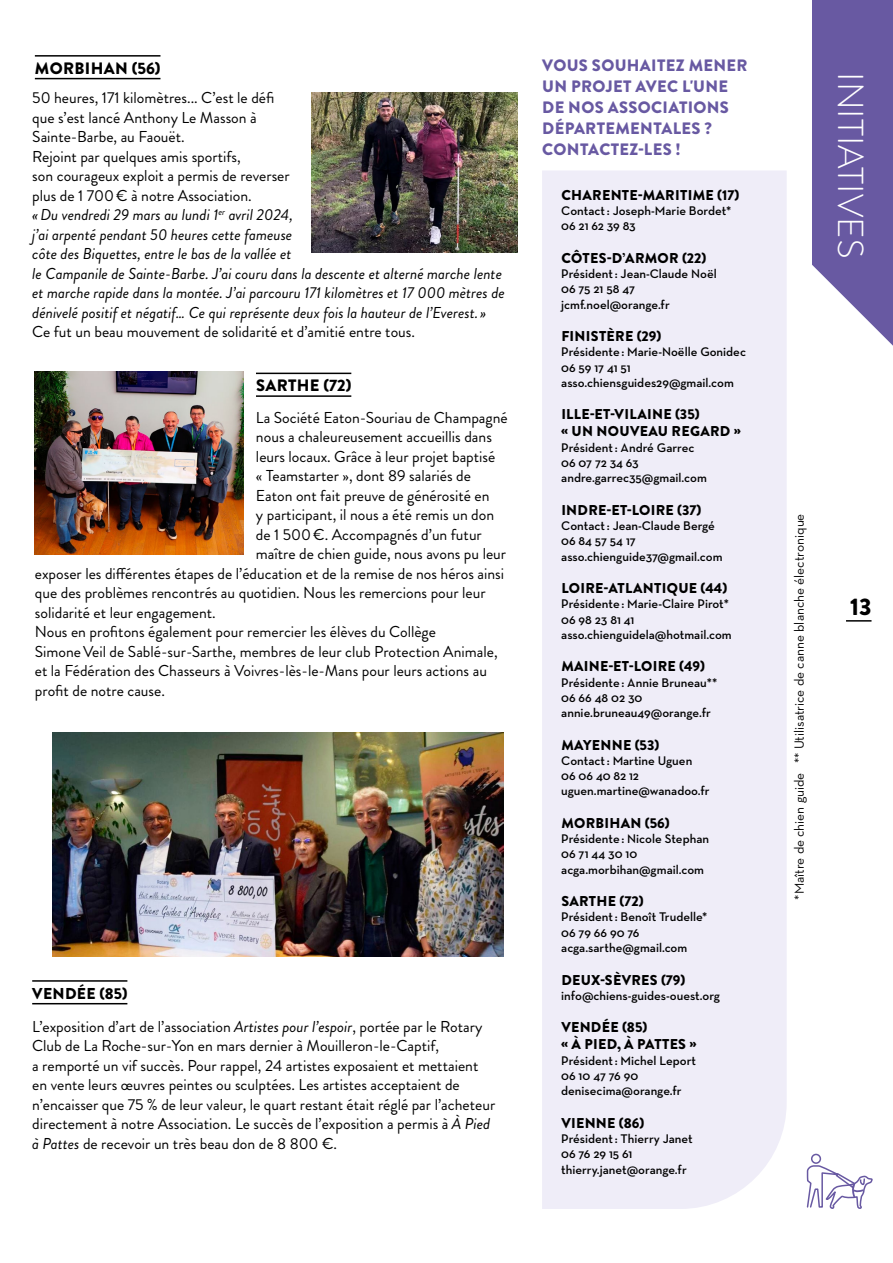
<style>
.page{position:relative;width:893px;height:1263px;background:#fff}
.page>*{position:absolute;margin:0;border:0;box-sizing:border-box;transform-origin:0 0}
.t1{font:300 36px "Brandon Grotesque";color:#fff}
.t2{font:900 24px "Brandon Grotesque";color:#000}
.t3{font:900 16.5px/21px "Brandon Grotesque";letter-spacing:.02em;color:#6859a2}
.t4{font:900 16.5px "Brandon Grotesque";letter-spacing:.02em;color:#000}
.t5{font:15.75px/19.5px "Brandon Grotesque";color:#000}
.t6{font:italic 15.75px/19.5px "Brandon Grotesque";color:#000}
.t7{font:900 15.75px "Brandon Grotesque";letter-spacing:.02em;color:#000}
.t8{font:900 14.25px/17.1px "Brandon Grotesque";letter-spacing:.02em;color:#000}
.t9{font:13.5px "Neutra Text";color:#000}
.t10{font:600 12.75px/15.3px "Neutra Text";color:#000}
.s1{font-style:normal}
.s2{font-style:italic}
</style>
<div class="page">
<hr style="left:846px;top:620px;width:25px;height:2px;background:#000">
<svg style="left:806px;top:1153px;width:67px;height:56px"></svg>
<div style="left:542px;top:171px;width:245px;height:1038px;background:#efedf8"></div>
<img style="left:35px;top:371px;width:208px;height:183px">
<img style="left:53px;top:732px;width:450px;height:224px">
<div style="left:812px;top:0;width:81px;height:356px;background:#6859a2"></div>
<svg style="left:812px;top:265px;width:81px;height:91px"></svg>
<img style="left:312px;top:92px;width:206px;height:160px">
<hr style="left:35px;top:55px;width:125px;height:2px;background:#000">
<hr style="left:35px;top:78px;width:125px;height:1px;background:#000">
<hr style="left:256px;top:373px;width:95px;height:1px;background:#000">
<hr style="left:256px;top:395px;width:95px;height:2px;background:#000">
<hr style="left:32px;top:980px;width:95px;height:2px;background:#000">
<hr style="left:32px;top:1003px;width:95px;height:1px;background:#000">
<p class="t4" style="left:35px;top:56px;width:127px">MORBIHAN (56)</p>
<p class="t6" style="left:32px;top:89px;width:474px"><span class="s1">50 heures, 171 kilomètres... C’est le défi<br>que s’est lancé Anthony Le Masson à<br>Sainte-Barbe, au Faouët.<br>Rejoint par quelques amis sportifs,<br>son courageux exploit a permis de reverser<br>plus de 1 700€ à notre Association.<br></span>«Du vendredi 29 mars au lundi 1<sup>er</sup> avril 2024,<br>j’ai arpenté pendant 50 heures cette fameuse<br>côte des Biquettes, entre le bas de la vallée et<br>le Campanile de Sainte-Barbe. J’ai couru dans la descente et alterné marche lente et marche rapide dans la montée. J’ai parcouru 171 kilomètres et 17 000 mètres de dénivelé positif et négatif… Ce qui représente deux fois la hauteur de l’Everest.»</p>
<p class="t5" style="left:32px;top:323px;width:384px">Ce fut un beau mouvement de solidarité et d’amitié entre tous.</p>
<p class="t4" style="left:256px;top:374px;width:97px">SARTHE (72)</p>
<p class="t5" style="left:256px;top:408px;width:253px">La Société Eaton-Souriau de Champagné</p>
<p class="t5" style="left:256px;top:427px;width:237px">nous a chaleureusement accueillis dans</p>
<p class="t5" style="left:256px;top:447px;width:241px">leurs locaux. Grâce à leur projet baptisé</p>
<p class="t5" style="left:256px;top:466px;width:217px">« Teamstarter », dont 89 salariés de</p>
<p class="t5" style="left:256px;top:486px;width:235px">Eaton ont fait preuve de générosité en</p>
<p class="t5" style="left:256px;top:505px;width:240px">y participant, il nous a été remis un don</p>
<p class="t5" style="left:256px;top:525px;width:227px">de 1 500€. Accompagnés d’un futur</p>
<p class="t5" style="left:256px;top:544px;width:252px">maître de chien guide, nous avons pu leur</p>
<p class="t5" style="left:35px;top:564px;width:471px">exposer les différentes étapes de l’éducation et de la remise de nos héros ainsi</p>
<p class="t5" style="left:35px;top:583px;width:452px">que des problèmes rencontrés au quotidien. Nous les remercions pour leur</p>
<p class="t5" style="left:35px;top:603px;width:182px">solidarité et leur engagement.</p>
<p class="t5" style="left:35px;top:622px;width:403px">Nous en profitons également pour remercier les élèves du Collège</p>
<p class="t5" style="left:35px;top:642px;width:464px">SimoneVeil de Sablé-sur-Sarthe, membres de leur club Protection Animale,</p>
<p class="t5" style="left:35px;top:661px;width:454px">et la Fédération des Chasseurs à Voivres-lès-le-Mans pour leurs actions au</p>
<p class="t5" style="left:35px;top:681px;width:132px">profit de notre cause.</p>
<p class="t7" style="left:32px;top:982px;width:97px">VENDÉE (85)</p>
<p class="t5" style="left:32px;top:1017px;width:465px">L’exposition d’art de l’association <span class="s2">Artistes pour l’espoir</span>, portée par le Rotary Club de La Roche-sur-Yon en mars dernier à Mouilleron-le-Captif,<br>a remporté un vif succès. Pour rappel, 24 artistes exposaient et mettaient en vente leurs œuvres peintes ou sculptées. Les artistes acceptaient de n’encaisser que 75 % de leur valeur, le quart restant était réglé par l’acheteur directement à notre Association. Le succès de l’exposition a permis à <span class="s2">À Pied à Pattes</span> de recevoir un très beau don de 8 800 €.</p>
<p class="t3" style="left:542px;top:55px;width:207px">VOUS SOUHAITEZ MENER<br>UN PROJET AVEC L'UNE<br>DE NOS ASSOCIATIONS<br>DÉPARTEMENTALES ?<br>CONTACTEZ-LES !</p>
<p class="t8" style="left:561px;top:186px;width:179px">CHARENTE-MARITIME (17)</p>
<p class="t10" style="left:561px;top:203px;width:172px">Contact: Joseph-Marie Bordet*<br>06 21 62 39 83</p>
<p class="t8" style="left:561px;top:249px;width:147px">CÔTES-D’ARMOR (22)</p>
<p class="t10" style="left:561px;top:266px;width:157px">Président: Jean-Claude Noël<br>06 75 21 58 47 jcmf.noel@orange.fr</p>
<p class="t8" style="left:561px;top:328px;width:102px">FINISTÈRE (29)</p>
<p class="t10" style="left:561px;top:344px;width:186px">Présidente: Marie-Noëlle Gonidec<br>06 59 17 41 51 asso.chiensguides29@gmail.com</p>
<p class="t8" style="left:561px;top:406px;width:181px">ILLE-ET-VILAINE (35)<br>« UN NOUVEAU REGARD »</p>
<p class="t10" style="left:561px;top:439px;width:147px">Président: André Garrec<br>06 07 72 34 63 andre.garrec35@gmail.com</p>
<p class="t8" style="left:561px;top:501px;width:142px">INDRE-ET-LOIRE (37)</p>
<p class="t10" style="left:561px;top:518px;width:163px">Contact: Jean-Claude Bergé<br>06 84 57 54 17 asso.chienguide37@gmail.com</p>
<p class="t8" style="left:561px;top:580px;width:168px">LOIRE-ATLANTIQUE (44)</p>
<p class="t10" style="left:561px;top:596px;width:172px">Présidente: Marie-Claire Pirot*<br>06 98 23 81 41 asso.chienguidela@hotmail.com</p>
<p class="t8" style="left:561px;top:658px;width:145px">MAINE-ET-LOIRE (49)</p>
<p class="t10" style="left:561px;top:674px;width:157px">Présidente: Annie Bruneau**<br>06 66 48 02 30 annie.bruneau49@orange.fr</p>
<p class="t8" style="left:561px;top:736px;width:100px">MAYENNE (53)</p>
<p class="t10" style="left:561px;top:753px;width:150px">Contact: Martine Uguen<br>06 06 40 82 12 uguen.martine@wanadoo.fr</p>
<p class="t8" style="left:561px;top:815px;width:110px">MORBIHAN (56)</p>
<p class="t10" style="left:561px;top:831px;width:149px">Présidente: Nicole Stephan<br>06 71 44 30 10 acga.morbihan@gmail.com</p>
<p class="t8" style="left:561px;top:893px;width:84px">SARTHE (72)</p>
<p class="t10" style="left:561px;top:909px;width:148px">Président: Benoît Trudelle*<br>06 79 66 90 76 acga.sarthe@gmail.com</p>
<p class="t8" style="left:561px;top:971px;width:126px">DEUX-SÈVRES (79)</p>
<p class="t10" style="left:561px;top:987px;width:160px">info@chiens-guides-ouest.org</p>
<p class="t8" style="left:561px;top:1019px;width:137px">VENDÉE (85)<br>« À PIED, À PATTES »</p>
<p class="t10" style="left:561px;top:1052px;width:136px">Président: Michel Leport<br>06 10 47 76 90 denisecima@orange.fr</p>
<p class="t8" style="left:561px;top:1114px;width:85px">VIENNE (86)</p>
<p class="t10" style="left:561px;top:1131px;width:133px">Président: Thierry Janet<br>06 76 29 15 61 thierry.janet@orange.fr</p>
<h1 class="t1" style="left:875px;top:72px;width:187px;rotate:90deg">INITIATIVES</h1>
<p class="t9" style="left:791px;top:900px;width:388px;rotate:-90deg">*Maître de chien guide ** Utilisatrice de canne blanche électronique</p>
<h2 class="t2" style="left:850px;top:589px;width:23px">13</h2>
</div>
